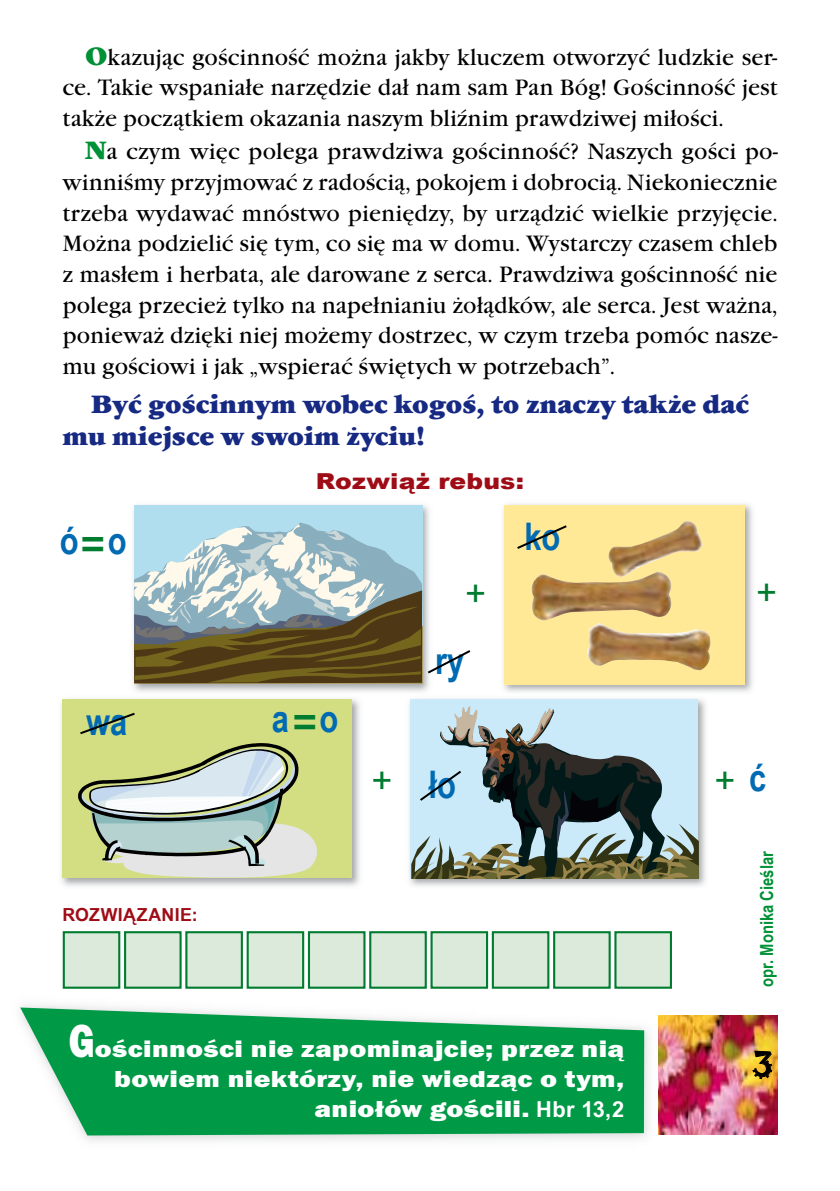
<style>
.page{position:relative;width:840px;height:1191px;background:#fff}
.page>*{position:absolute;margin:0;border:0;box-sizing:border-box;transform-origin:0 0}
.t1{font:700 38px "Arial Narrow";color:#006ab2}
.t2{font:36px "Arial";color:#007c30}
.t3{font:30px "Jokerman";color:#000}
.t4{font:26px/32px "Garamond Itc TEE Ultr";color:#162983}
.t5{font:24px/30px "Franklin Got Itc TEE Heav";letter-spacing:.01em;color:#fff;text-align:right;scale:1.19 1}
.t6{font:23px/30.6px "Garamond Itc TEE";color:#000;text-align:justify}
.t7{font:900 22px "Arial";letter-spacing:.01em;color:#9f0c16;scale:1.14 1}
.t8{font:700 18px "Arial Narrow";color:#009036}
.t9{font:700 18px "Arial Narrow";letter-spacing:.02em;color:#9f0c16;scale:1.2 1}
.s1{font-family:"Garamond Itc TEE Ultr";font-size:26px;color:#009036}
.s2{font-family:"Arial";font-weight:400;font-size:48px;color:#007c30}
.s3{font-family:"Arial";font-weight:400;font-size:36px;color:#007c30}
.s4{font-family:"Arial Narrow";font-weight:700;font-size:38px;color:#006ab2}
.s5{font-size:48px}
.s6{font-family:"Arial Narrow";font-weight:700;font-size:22px}
</style>
<div class="page">
<img style="left:409px;top:699px;width:297px;height:187px">
<div style="left:410px;top:699px;width:287px;height:179px;background:#cbeaf9"></div>
<img style="left:61px;top:699px;width:299px;height:187px">
<div style="left:62px;top:699px;width:289px;height:179px;background:#d3de82"></div>
<img style="left:23px;top:1004px;width:626px;height:137px">
<svg style="left:20px;top:1007px;width:623px;height:128px;background:#25a761"></svg>
<img style="left:658px;top:1015px;width:119px;height:119px">
<svg style="left:751px;top:1050px;width:21px;height:29px"></svg>
<img style="left:133px;top:505px;width:296px;height:187px">
<div style="left:134px;top:505px;width:288px;height:121px;background:#b1deee"></div>
<svg style="left:78px;top:743px;width:239px;height:134px"></svg>
<svg style="left:63px;top:931px;width:608px;height:57px;background:#bddac4"></svg>
<img style="left:503px;top:504px;width:250px;height:188px">
<div style="left:504px;top:505px;width:240px;height:179px;background:#ffe996"></div>
<img style="left:531px;top:574px;width:141px;height:47px">
<img style="left:606px;top:521px;width:96px;height:56px">
<svg style="left:134px;top:522px;width:336px;height:161px"></svg>
<svg style="left:517px;top:525px;width:49px;height:24px"></svg>
<svg style="left:80px;top:712px;width:55px;height:22px"></svg>
<svg style="left:411px;top:706px;width:287px;height:173px"></svg>
<img style="left:587px;top:623px;width:124px;height:47px">
<p class="t6" style="left:62px;top:42px;width:716px;text-indent:23px"><span class="s1">O</span>kazując gościnność można jakby kluczem otworzyć ludzkie ser&shy;ce. Takie wspaniałe narzędzie dał nam sam Pan Bóg! Gościnność jest także początkiem okazania naszym bliźnim prawdziwej miłości.</p>
<p class="t6" style="left:62px;top:137px;width:716px;text-indent:23px"><span class="s1">N</span>a czym więc polega prawdziwa gościnność? Naszych gości po&shy;winniśmy przyjmować z radością, pokojem i dobrocią. Niekoniecznie trzeba wydawać mnóstwo pieniędzy, by urządzić wielkie przyjęcie.<br>Można podzielić się tym, co się ma w domu. Wystarczy czasem chleb z masłem i herbata, ale darowane z serca. Prawdziwa gościnność nie polega przecież tylko na napełnianiu żołądków, ale serca. Jest ważna, ponieważ dzięki niej możemy dostrzec, w czym trzeba pomóc nasze&shy;mu gościowi i jak „wspierać świętych w potrzebach”.</p>
<p class="t4" style="left:62px;top:388px;width:687px;text-indent:28px">Być gościnnym wobec kogoś, to znaczy także dać mu miejsce w swoim życiu!</p>
<p class="t7" style="left:315px;top:465px;width:184px">Rozwiąż rebus:</p>
<h1 class="t1" style="left:60px;top:511px;width:68px">ó<span class="s2">=</span> o</h1>
<h1 class="t1" style="left:524px;top:507px;width:38px">ko</h1>
<h2 class="t2" style="left:465px;top:570px;width:23px">+</h2>
<h1 class="t1" style="left:86px;top:692px;width:43px">wa</h1>
<h1 class="t1" style="left:271px;top:689px;width:68px">a<span class="s2">=</span> o</h1>
<h1 class="t1" style="left:435px;top:632px;width:31px">ry</h1>
<h2 class="t2" style="left:755px;top:569px;width:23px">+</h2>
<p class="t9" style="left:62px;top:901px;width:114px">ROZWIĄZANIE:</p>
<h1 class="t1" style="left:371px;top:755px;width:86px"><span class="s3">+</span> ło</h1>
<h2 class="t2" style="left:714px;top:757px;width:53px">+ <span class="s4">ć</span></h2>
<p class="t8" style="left:752px;top:986px;width:137px;rotate:-90deg">opr. Monika Cieślar</p>
<p class="t5" style="left:69px;top:1034px;width:468px"><span class="s5">G</span>ościnności nie zapominajcie; przez nią bowiem niektórzy, nie wiedząc o tym, aniołów gościli. <span class="s6">Hbr 13,2</span></p>
<h3 class="t3" style="left:752px;top:1043px;width:22px">3</h3>
</div>
